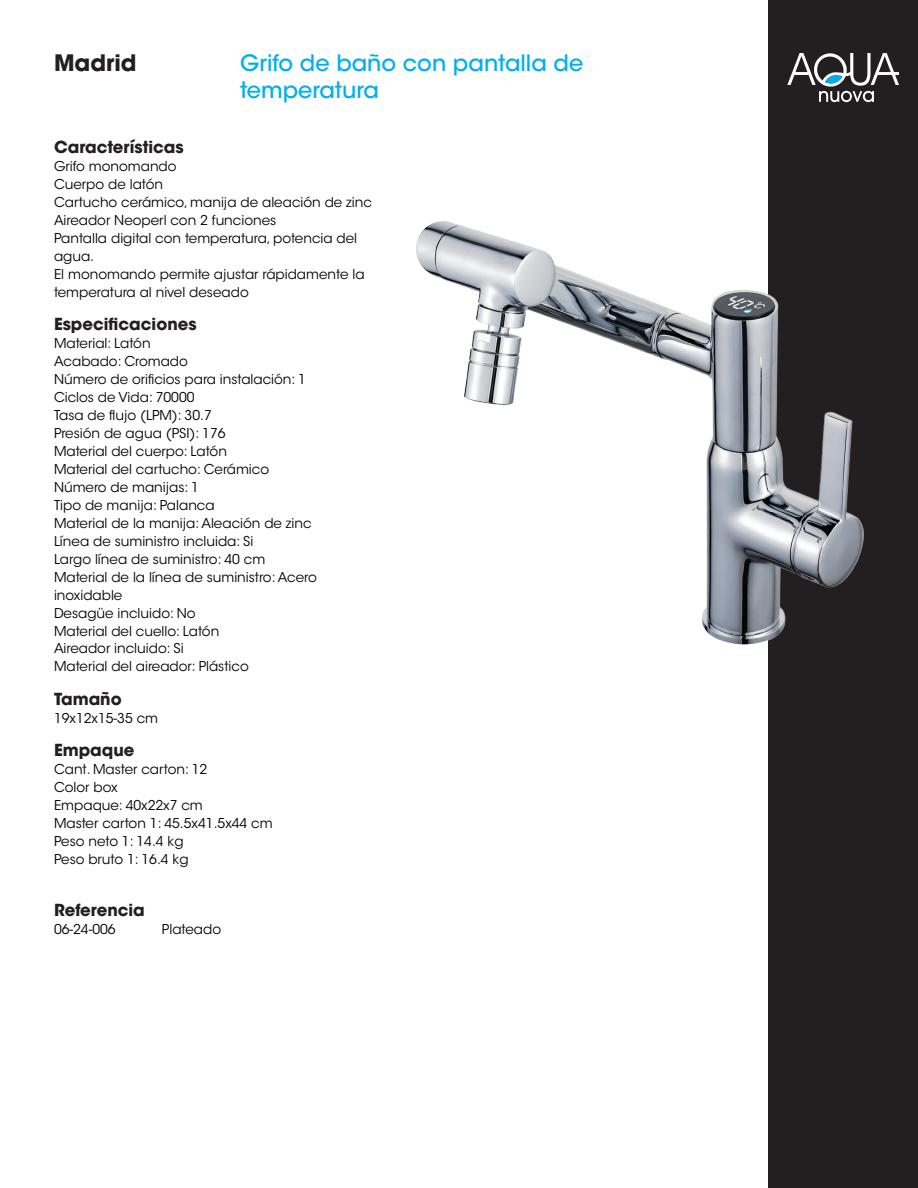
<style>
.page{position:relative;width:918px;height:1188px;background:#fff}
.page>*{position:absolute;margin:0;border:0;box-sizing:border-box;transform-origin:0 0}
.t1{font:500 22.5px/27px "ITC Avant Garde Std";color:#00aeef}
.t2{font:700 22.5px "ITC Avant Garde Std";color:#231f20}
.t3{font:700 16.5px "ITC Avant Garde Std";color:#231f20}
.t4{font:13.5px/18px "ITC Avant Garde Std";color:#040503}
</style>
<div class="page">
<div style="left:768px;top:0;width:150px;height:1188px;background:#231f20"></div>
<svg style="left:787px;top:53px;width:112px;height:49px"></svg>
<img style="left:416px;top:221px;width:448px;height:424px">
<h1 class="t2" style="left:54px;top:48px;width:84px">Madrid</h1>
<h1 class="t1" style="left:240px;top:49px;width:345px">Grifo de baño con pantalla de temperatura</h1>
<p class="t3" style="left:54px;top:136px;width:131px">Características</p>
<p class="t4" style="left:54px;top:157px;width:320px">Grifo monomando<br>Cuerpo de latón<br>Cartucho cerámico, manija de aleación de zinc<br>Aireador Neoperl con 2 funciones<br>Pantalla digital con temperatura, potencia del agua.<br>El monomando permite ajustar rápidamente la temperatura al nivel deseado</p>
<p class="t3" style="left:54px;top:313px;width:144px">Especificaciones</p>
<p class="t4" style="left:54px;top:334px;width:264px">Material: Latón<br>Acabado: Cromado<br>Número de orificios para instalación: 1<br>Ciclos de Vida: 70000<br>Tasa de flujo (LPM): 30.7<br>Presión de agua (PSI): 176<br>Material del cuerpo: Latón<br>Material del cartucho: Cerámico<br>Número de manijas: 1<br>Tipo de manija: Palanca<br>Material de la manija: Aleación de zinc<br>Línea de suministro incluida: Si<br>Largo línea de suministro: 40 cm<br>Material de la línea de suministro: Acero inoxidable<br>Desagüe incluido: No<br>Material del cuello: Latón<br>Aireador incluido: Si<br>Material del aireador: Plástico</p>
<p class="t3" style="left:54px;top:688px;width:69px">Tamaño</p>
<p class="t4" style="left:54px;top:709px;width:106px">19x12x15-35 cm</p>
<p class="t3" style="left:54px;top:739px;width:82px">Empaque</p>
<p class="t4" style="left:54px;top:760px;width:220px">Cant. Master carton: 12<br>Color box<br>Empaque: 40x22x7 cm<br>Master carton 1: 45.5x41.5x44 cm<br>Peso neto 1: 14.4 kg<br>Peso bruto 1: 16.4 kg</p>
<p class="t3" style="left:54px;top:900px;width:92px">Referencia</p>
<p class="t4" style="left:54px;top:921px;width:63px">06-24-006</p>
<p class="t4" style="left:162px;top:921px;width:61px">Plateado</p>
</div>
